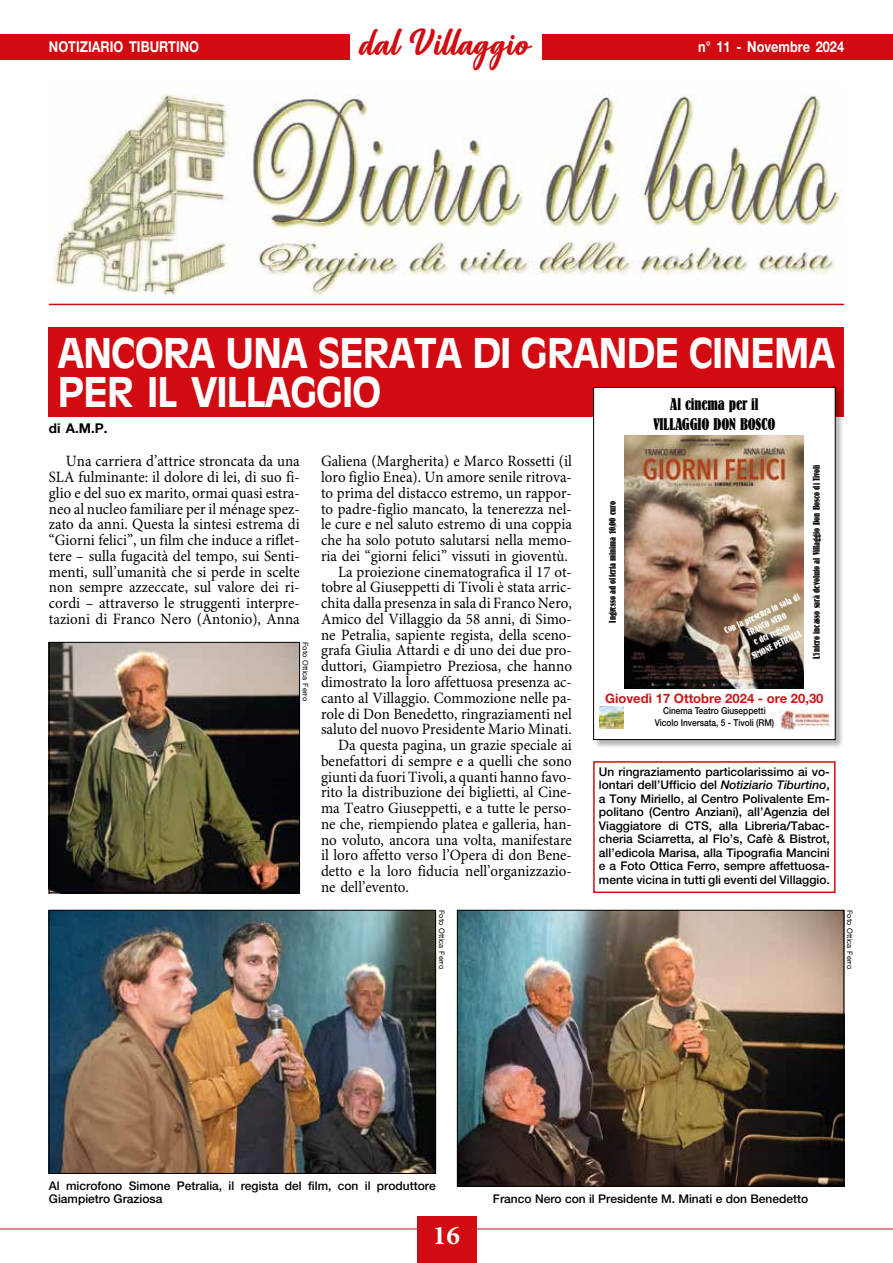
<style>
.page{position:relative;width:893px;height:1263px;background:#fff}
.page>*{position:absolute;margin:0;border:0;box-sizing:border-box;transform-origin:0 0}
.t1{font:700 40.5px/39px "Antique Olive Std";letter-spacing:-.03em;color:#fff}
.t2{font:36px "Richardine";letter-spacing:.01em;color:#d20a11}
.t3{font:700 27px "Minion Pro";color:#fff}
.t4{font:700 condensed 16.65px/20px "Bernhard Std";letter-spacing:-.01em;color:#000;text-align:center}
.t5{font:15.75px/15.8px "Minion Pro";color:#000;text-align:justify;scale:.95 1}
.t6{font:700 15px "Helvetica Neue LT Std";color:#fff;scale:.85 1}
.t7{font:700 13.5px "Helvetica Neue LT Std";color:#000}
.t8{font:700 13.05px "Helvetica Neue";color:#cd1719}
.t9{font:500 12px/13.5px "Helvetica Neue LT Std";color:#000;text-align:justify}
.t10{font:700 condensed 9.45px "Bernhard Std";letter-spacing:-.005em;color:#000}
.t11{font:700 condensed 9.45px/11.4px "Bernhard Std";color:#fff;text-align:center}
.t12{font:500 9.45px/11.4px "Helvetica Neue";color:#000;text-align:center;scale:.88 1}
.t13{font:7.5px "Helvetica Neue LT Std";color:#000}
.s1{font-style:italic}
</style>
<div class="page">
<hr style="left:0;top:1228px;width:893px;height:1px;background:#d20a11">
<div style="left:0;top:34px;width:893px;height:26px;background:#d20a11"></div>
<div style="left:417px;top:1216px;width:59px;height:47px;background:#d20a11"></div>
<div style="left:351px;top:0;width:191px;height:68px;background:#fff"></div>
<img style="left:49px;top:85px;width:795px;height:219px">
<hr style="left:49px;top:304px;width:795px;height:1px;background:#d20a11">
<div style="left:49px;top:327px;width:795px;height:90px;background:#d20a11"></div>
<div style="left:593px;top:761px;width:243px;height:132px;border:2px solid #d20a11"></div>
<img style="left:459px;top:912px;width:383px;height:272px">
<div style="left:457px;top:910px;width:387px;height:276px;border:1px solid #000"></div>
<img style="left:51px;top:912px;width:383px;height:260px">
<div style="left:49px;top:910px;width:387px;height:264px;border:1px solid #000"></div>
<img style="left:51px;top:644px;width:247px;height:247px">
<div style="left:49px;top:642px;width:251px;height:251px;border:1px solid #000"></div>
<div style="left:593px;top:386px;width:251px;height:363px;background:#000;opacity:.3"></div>
<div style="left:594px;top:387px;width:241px;height:352px;background:#fff"></div>
<img style="left:600px;top:707px;width:24px;height:21px">
<img style="left:780px;top:710px;width:51px;height:20px">
<img style="left:625px;top:435px;width:179px;height:253px">
<div style="left:593px;top:387px;width:243px;height:353px;border:1px solid #000"></div>
<h2 class="t2" style="left:361px;top:22px;width:172px">dal Villaggio</h2>
<p class="t6" style="left:49px;top:38px;width:178px">NOTIZIARIO TIBURTINO</p>
<p class="t6" style="left:698px;top:38px;width:173px">n° 11 - Novembre 2024</p>
<h1 class="t1" style="left:57px;top:334px;width:780px">ANCORA UNA SERATA DI GRANDE CINEMA<br>PER IL VILLAGGIO</h1>
<p class="t4" style="left:653px;top:395px;width:123px">Al cinema per il<br>VILLAGGIO DON BOSCO</p>
<p class="t7" style="left:49px;top:420px;width:60px">di A.M.P.</p>
<p class="t5" style="left:49px;top:454px;width:266px;text-indent:17px">Una carriera d’attrice stroncata da una SLA fulminante: il dolore di lei, di suo fi&shy;glio e del suo ex marito, ormai quasi estra&shy;neo al nucleo familiare per il ménage spez&shy;zato da anni. Questa la sintesi estrema di “Giorni felici”, un film che induce a riflet&shy;tere – sulla fugacità del tempo, sui Senti&shy;menti, sull’umanità che si perde in scelte non sempre azzeccate, sul valore dei ri&shy;cordi – attraverso le struggenti interpre&shy;tazioni di Franco Nero (Antonio), Anna</p>
<p class="t13" style="left:310px;top:642px;width:60px;rotate:90deg">Foto Ottica Ferro</p>
<p class="t5" style="left:321px;top:454px;width:266px">Galiena (Margherita) e Marco Rossetti (il</p>
<p class="t5" style="left:321px;top:470px;width:266px">loro figlio Enea). Un amore senile ritrova-</p>
<p class="t5" style="left:321px;top:486px;width:266px">to prima del distacco estremo, un rappor-</p>
<p class="t5" style="left:321px;top:501px;width:266px">to padre-figlio mancato, la tenerezza nel-</p>
<p class="t5" style="left:321px;top:517px;width:266px">le cure e nel saluto estremo di una coppia</p>
<p class="t5" style="left:321px;top:533px;width:266px">che ha solo potuto salutarsi nella memo-</p>
<p class="t5" style="left:321px;top:549px;width:261px">ria dei “giorni felici” vissuti in gioventù.</p>
<p class="t5" style="left:338px;top:564px;width:248px">La proiezione cinematografica il 17 ot-</p>
<p class="t5" style="left:321px;top:580px;width:266px">tobre al Giuseppetti di Tivoli è stata arric-</p>
<p class="t5" style="left:321px;top:596px;width:266px">chita dalla presenza in sala di Franco Nero,</p>
<p class="t5" style="left:321px;top:612px;width:266px">Amico del Villaggio da 58 anni, di Simo-</p>
<p class="t5" style="left:321px;top:627px;width:266px">ne Petralia, sapiente regista, della sceno-</p>
<p class="t5" style="left:321px;top:643px;width:266px">grafa Giulia Attardi e di uno dei due pro-</p>
<p class="t5" style="left:321px;top:659px;width:266px">duttori, Giampietro Preziosa, che hanno</p>
<p class="t5" style="left:321px;top:675px;width:266px">dimostrato la loro affettuosa presenza ac-</p>
<p class="t5" style="left:321px;top:690px;width:266px">canto al Villaggio. Commozione nelle pa-</p>
<p class="t5" style="left:321px;top:706px;width:266px">role di Don Benedetto, ringraziamenti nel</p>
<p class="t5" style="left:321px;top:722px;width:266px">saluto del nuovo Presidente Mario Minati.</p>
<p class="t5" style="left:338px;top:738px;width:248px">Da questa pagina, un grazie speciale ai</p>
<p class="t5" style="left:321px;top:753px;width:266px">benefattori di sempre e a quelli che sono</p>
<p class="t5" style="left:321px;top:769px;width:266px">giunti da fuori Tivoli, a quanti hanno favo-</p>
<p class="t5" style="left:321px;top:785px;width:266px">rito la distribuzione dei biglietti, al Cine-</p>
<p class="t5" style="left:321px;top:801px;width:266px">ma Teatro Giuseppetti, e a tutte le perso-</p>
<p class="t5" style="left:321px;top:816px;width:266px">ne che, riempiendo platea e galleria, han-</p>
<p class="t5" style="left:321px;top:832px;width:266px">no voluto, ancora una volta, manifestare</p>
<p class="t5" style="left:321px;top:848px;width:266px">il loro affetto verso l’Opera di don Bene-</p>
<p class="t5" style="left:321px;top:864px;width:266px">detto e la loro fiducia nell’organizzazio-</p>
<p class="t5" style="left:321px;top:879px;width:94px">ne dell’evento.</p>
<p class="t13" style="left:446px;top:910px;width:60px;rotate:90deg">Foto Ottica Ferro</p>
<p class="t10" style="left:607px;top:622px;width:123px;rotate:-90deg">Ingresso ad offerta minima 10,00 euro</p>
<p class="t11" style="left:723px;top:626px;width:84px;rotate:-25deg">Con la presenza in sala di<br>FRANCO NERO<br>e del regista<br>SIMONE PETRALIA</p>
<p class="t10" style="left:811px;top:659px;width:196px;rotate:-90deg">L’intero incasso sarà devoluto al Villaggio Don Bosco di Tivoli</p>
<p class="t8" style="left:605px;top:690px;width:220px">Giovedì 17 Ottobre 2024 - ore 20,30</p>
<p class="t12" style="left:655px;top:705px;width:137px">Cinema Teatro Giuseppetti<br>Vicolo Inversata, 5 - Tivoli (RM)</p>
<p class="t9" style="left:599px;top:764px;width:232px">Un ringraziamento particolarissimo ai vo&shy;lontari dell’Ufficio del <span class="s1">Notiziario Tiburtino</span>, a Tony Miriello, al Centro Polivalente Em&shy;politano (Centro Anziani), all’Agenzia del Viaggiatore di CTS, alla Libreria/Tabac&shy;cheria Sciarretta, al Flo’s, Cafè &amp; Bistrot, all’edicola Marisa, alla Tipografia Mancini e a Foto Ottica Ferro, sempre affettuosa&shy;mente vicina in tutti gli eventi del Villaggio.</p>
<p class="t13" style="left:854px;top:910px;width:60px;rotate:90deg">Foto Ottica Ferro</p>
<p class="t9" style="left:49px;top:1179px;width:388px">Al microfono Simone Petralia, il regista del film, con il produttore<br>Giampietro Graziosa</p>
<h3 class="t3" style="left:433px;top:1219px;width:28px">16</h3>
<p class="t9" style="left:493px;top:1192px;width:317px">Franco Nero con il Presidente M. Minati e don Benedetto</p>
</div>
